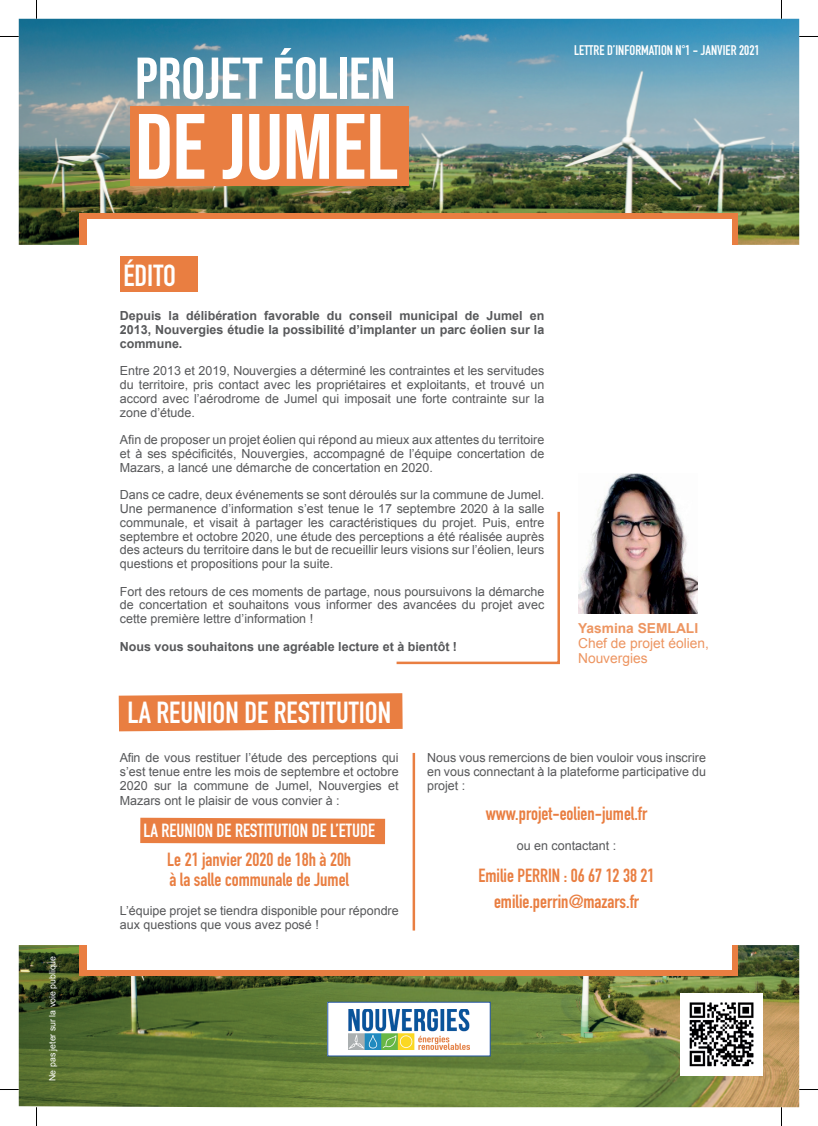
<style>
.page{position:relative;width:818px;height:1126px;background:#fff}
.page>*{position:absolute;margin:0;border:0;box-sizing:border-box;transform-origin:0 0}
.t1{font:92.5px "Bebas Neue";color:#fff}
.t2{font:58.75px "Bebas Neue";color:#fff}
.t3{font:700 30px "DIN Condensed";color:#fff}
.t4{font:700 18.75px/19.8px "DIN Condensed";color:#e97e41}
.t5{font:700 18.75px "DIN Condensed";color:#fff}
.t6{font:700 13.75px "DIN Condensed";color:#fff}
.t7{font:13.75px/15px "Arial";color:#ed9561}
.t8{font:700 13.75px "Arial";color:#ed9561}
.t9{font:12.5px/13.8px "Arial";color:#57585a;text-align:justify}
.t10{font:700 12.5px/13.8px "Arial";color:#57585a;text-align:justify}
.t11{font:8.75px "Arial";color:#fff}
</style>
<div class="page">
<img style="left:19px;top:19px;width:779px;height:226px">
<img style="left:19px;top:945px;width:779px;height:162px">
<img style="left:668px;top:975px;width:12px;height:3px">
<div style="left:327px;top:1002px;width:163px;height:53px;background:#fff"></div>
<img style="left:348px;top:1009px;width:121px;height:40px">
<div style="left:80px;top:213px;width:657px;height:32px;background:#e97e41"></div>
<div style="left:80px;top:944px;width:657px;height:31px;background:linear-gradient(to right,#e97d40,#e97f43)"></div>
<div style="left:87px;top:219px;width:643px;height:750px;background:#fff"></div>
<div style="left:130px;top:107px;width:279px;height:79px;background:#e97e41"></div>
<div style="left:120px;top:256px;width:77px;height:36px;background:#e97e41"></div>
<svg style="left:119px;top:693px;width:283px;height:38px;background:#ea854c"></svg>
<svg style="left:140px;top:817px;width:245px;height:27px;background:#ea864d"></svg>
<hr style="left:412px;top:752px;width:3px;height:178px;background:#e97e41">
<img style="left:578px;top:474px;width:118px;height:139px">
<svg style="left:396px;top:511px;width:164px;height:154px"></svg>
<img style="left:680px;top:993px;width:82px;height:82px">
<svg style="left:0;top:36px;width:19px;height:1px"></svg>
<svg style="left:798px;top:36px;width:19px;height:1px"></svg>
<svg style="left:0;top:1088px;width:19px;height:2px"></svg>
<svg style="left:798px;top:1088px;width:19px;height:2px"></svg>
<svg style="left:36px;top:0;width:1px;height:19px"></svg>
<svg style="left:36px;top:1107px;width:1px;height:18px"></svg>
<p class="t11" style="left:47px;top:1080px;width:126px;rotate:-90deg">Ne pas jeter sur la voie publique</p>
<h2 class="t2" style="left:135px;top:45px;width:262px">PROJET ÉOLIEN</h2>
<h1 class="t1" style="left:135px;top:94px;width:264px">DE JUMEL</h1>
<p class="t6" style="left:574px;top:41px;width:187px">LETTRE D’INFORMATION N°1 - JANVIER 2021</p>
<h3 class="t3" style="left:123px;top:255px;width:54px">ÉDITO</h3>
<p class="t10" style="left:120px;top:309px;width:425px">Depuis la délibération favorable du conseil municipal de Jumel en 2013, Nouvergies étudie la possibilité d’implanter un parc éolien sur la commune.</p>
<p class="t9" style="left:120px;top:364px;width:426px">Entre 2013 et 2019, Nouvergies a déterminé les contraintes et les servitudes du territoire, pris contact avec les propriétaires et exploitants, et trouvé un accord avec l’aérodrome de Jumel qui imposait une forte contrainte sur la zone d’étude.</p>
<p class="t9" style="left:120px;top:433px;width:425px">Afin de proposer un projet éolien qui répond au mieux aux attentes du territoire et à ses spécificités, Nouvergies, accompagné de l’équipe concertation de Mazars, a lancé une démarche de concertation en 2020.</p>
<p class="t9" style="left:120px;top:488px;width:426px">Dans ce cadre, deux événements se sont déroulés sur la commune de Jumel.<br>Une permanence d’information s’est tenue le 17 septembre 2020 à la salle communale, et visait à partager les caractéristiques du projet. Puis, entre septembre et octobre 2020, une étude des perceptions a été réalisée auprès des acteurs du territoire dans le but de recueillir leurs visions sur l’éolien, leurs questions et propositions pour la suite.</p>
<p class="t9" style="left:120px;top:584px;width:425px">Fort des retours de ces moments de partage, nous poursuivons la démarche de concertation et souhaitons vous informer des avancées du projet avec cette première lettre d’information !</p>
<p class="t10" style="left:120px;top:639px;width:338px">Nous vous souhaitons une agréable lecture et à bientôt !</p>
<p class="t8" style="left:577px;top:619px;width:121px">Yasmina SEMLALI</p>
<p class="t7" style="left:577px;top:636px;width:132px">Chef de projet éolien,<br>Nouvergies</p>
<h3 class="t3" style="left:127px;top:692px;width:265px">LA REUNION DE RESTITUTION</h3>
<p class="t9" style="left:120px;top:750px;width:280px;line-height:14.1px">Afin de vous restituer l’étude des perceptions qui s’est tenue entre les mois de septembre et octobre 2020 sur la commune de Jumel, Nouvergies et Mazars ont le plaisir de vous convier à :</p>
<h3 class="t5" style="left:143px;top:817px;width:233px">LA REUNION DE RESTITUTION DE L’ETUDE</h3>
<h3 class="t4" style="left:167px;top:849px;width:185px">Le 21 janvier 2020 de 18h à 20h à la salle communale de Jumel</h3>
<p class="t9" style="left:120px;top:903px;width:280px">L’équipe projet se tiendra disponible pour répondre aux questions que vous avez posé !</p>
<p class="t9" style="left:427px;top:750px;width:280px">Nous vous remercions de bien vouloir vous inscrire en vous connectant à la plateforme participative du projet :</p>
<h3 class="t4" style="left:485px;top:803px;width:163px">www.projet-eolien-jumel.fr</h3>
<p class="t9" style="left:516px;top:838px;width:101px">ou en contactant :</p>
<h3 class="t4" style="left:478px;top:862px;width:177px;line-height:25.9px;text-align:center">Emilie PERRIN : 06 67 12 38 21 emilie.perrin@mazars.fr</h3>
</div>
